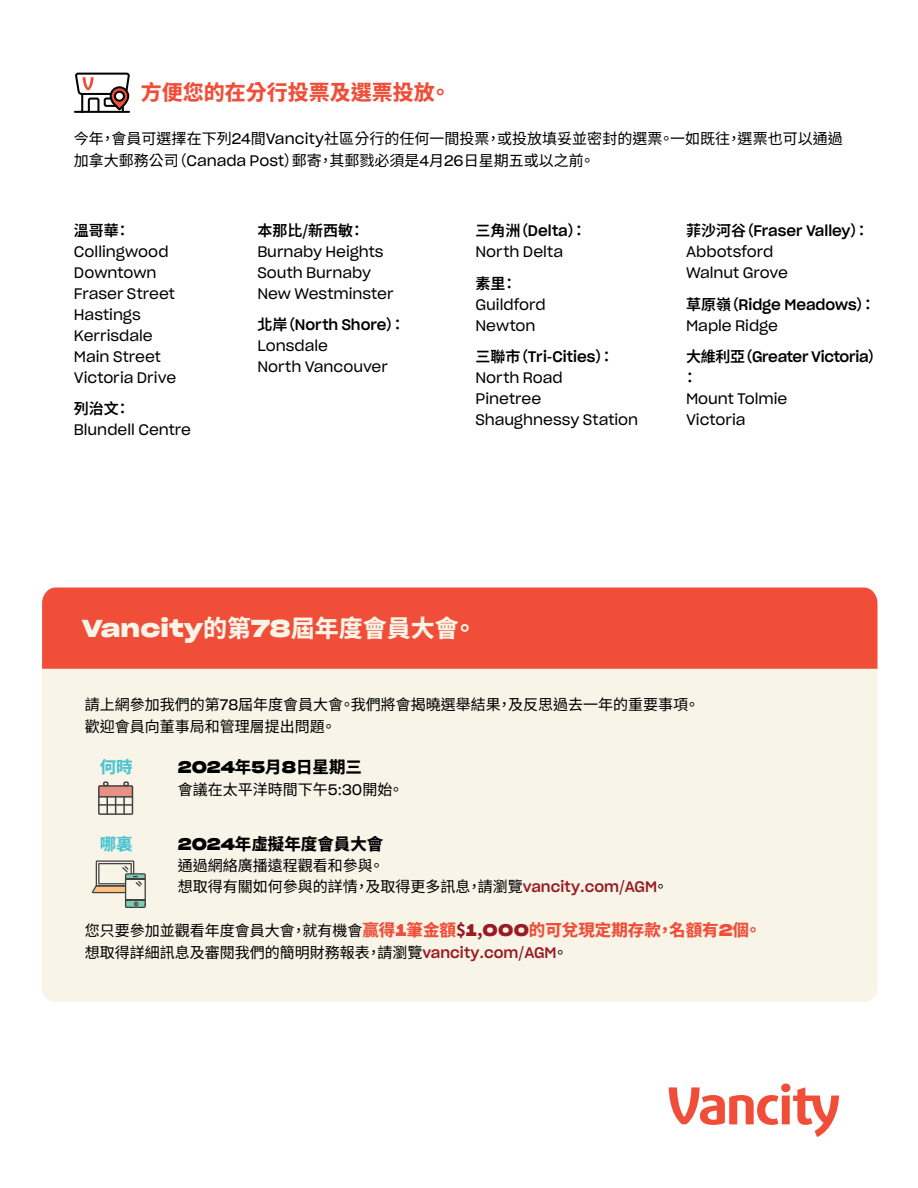
<style>
.page{position:relative;width:918px;height:1188px;background:#fff}
.page>*{position:absolute;margin:0;border:0;box-sizing:border-box;transform-origin:0 0}
.t1{font:800 24px "Noto Sans TC";color:#f8f4e7}
.t2{font:800 21px "Noto Sans TC";color:#f04e39}
.t3{font:800 16.5px "Noto Sans TC";color:#000}
.t4{font:16.5px "Sharp Grotesk Sm Bold 25";color:#000}
.t5{font:800 16.5px "Noto Sans TC";color:#4dc4d1}
.t6{font:15px/22.5px "Noto Sans TC";color:#000}
.t7{font:15px/21px "Sharp Grotesk Book 20";color:#000}
.t8{font:15px "Sharp Grotesk Medium 20";letter-spacing:-.005em;color:#000}
.t9{font:600 15px "Noto Sans TC";color:#000}
.t10{font:15px "Sharp Grotesk Medium 20";letter-spacing:-.025em;color:#000}
.s1{font-family:"Sharp Grotesk Book 20"}
.s2{font-family:"Noto Sans TC";font-weight:600}
.s3{font-family:"Sharp Grotesk Medium 20";font-weight:400}
.s4{font-family:"Sharp Grotesk Sm Bold 25";font-weight:400}
.s5{font-family:"Noto Sans TC";font-weight:800}
.s6{font-family:"Sharp Grotesk Medium 20";color:#991b23}
.s7{font-weight:600;color:#991b23}
.s8{font-weight:800;font-size:16.5px;color:#f04e39}
.s9{font-family:"Sharp Grotesk Sm Bold 25";font-size:16.5px;color:#f04e39}
.s10{font-weight:800;font-size:16.5px;color:#991b23}
.s11{font-family:"Sharp Grotesk Sm Bold 25";font-size:16.5px;color:#991b23}
</style>
<div class="page">
<div style="left:42px;top:590px;width:835px;height:412px;background:#f8f4e7;border-radius:14px"></div>
<div style="left:42px;top:588px;width:835px;height:81px;background:#f04e39"></div>
<svg style="left:669px;top:1084px;width:170px;height:53px"></svg>
<div style="left:99px;top:786px;width:33px;height:11px;background:#e69186"></div>
<div style="left:98px;top:785px;width:35px;height:30px;border:1px solid #414042"></div>
<svg style="left:103px;top:782px;width:6px;height:4px"></svg>
<svg style="left:123px;top:782px;width:6px;height:4px"></svg>
<hr style="left:99px;top:796px;width:33px;height:2px;background:#414042">
<hr style="left:99px;top:804px;width:33px;height:2px;background:#414042">
<svg style="left:107px;top:798px;width:1px;height:17px"></svg>
<svg style="left:115px;top:798px;width:1px;height:17px"></svg>
<svg style="left:123px;top:797px;width:2px;height:18px"></svg>
<svg style="left:92px;top:860px;width:54px;height:48px"></svg>
<svg style="left:74px;top:72px;width:56px;height:41px"></svg>
<h2 class="t2" style="left:141px;top:80px;width:311px">方便您的在分行投票及選票投放。</h2>
<p class="t6" style="left:74px;top:127px;width:770px">今年，會員可選擇在下列<span class="s1">24</span>間<span class="s1">Vancity</span>社區分行的任何一間投票，或投放填妥並密封的選票。一如既往，選票也可以通過加拿大郵務公司（<span class="s1">Canada Post</span>）郵寄，其郵戮必須是<span class="s1">4</span>月<span class="s1">26</span>日星期五或以之前。</p>
<p class="t9" style="left:74px;top:222px;width:58px">溫哥華：</p>
<p class="t7" style="left:74px;top:240px;width:104px">Collingwood<br>Downtown<br>Fraser Street<br>Hastings<br>Kerrisdale<br>Main Street<br>Victoria Drive</p>
<p class="t9" style="left:74px;top:401px;width:58px">列治文：</p>
<p class="t7" style="left:74px;top:419px;width:118px">Blundell Centre</p>
<p class="t9" style="left:257px;top:222px;width:109px">本那比/新西敏：</p>
<p class="t7" style="left:257px;top:240px;width:138px">Burnaby Heights<br>South Burnaby<br>New Westminster</p>
<p class="t8" style="left:257px;top:312px;width:149px"><span class="s2">北岸（</span>North Shore<span class="s2">）：</span></p>
<p class="t7" style="left:257px;top:335px;width:132px">Lonsdale<br>North Vancouver</p>
<p class="t9" style="left:475px;top:222px;width:113px">三角洲（<span class="s3">Delta</span>）：</p>
<p class="t7" style="left:475px;top:240px;width:89px">North Delta</p>
<p class="t9" style="left:475px;top:275px;width:43px">素里：</p>
<p class="t7" style="left:475px;top:293px;width:72px">Guildford<br>Newton</p>
<p class="t8" style="left:475px;top:344px;width:140px"><span class="s2">三聯市（</span>Tri<span class="s2">-</span>Cities<span class="s2">）：</span></p>
<p class="t7" style="left:475px;top:367px;width:164px">North Road<br>Pinetree<br>Shaughnessy Station</p>
<p class="t8" style="left:686px;top:218px;width:185px"><span class="s2">菲沙河谷（</span>Fraser Valley<span class="s2">）：</span></p>
<p class="t7" style="left:686px;top:240px;width:103px">Abbotsford<br>Walnut Grove</p>
<p class="t8" style="left:686px;top:292px;width:191px"><span class="s2">草原嶺（</span>Ridge Meadows<span class="s2">）：</span></p>
<p class="t7" style="left:686px;top:314px;width:94px">Maple Ridge</p>
<p class="t10" style="left:686px;top:344px;width:198px"><span class="s2">大維利亞（</span>Greater Victoria<span class="s2">）</span></p>
<p class="t9" style="left:682px;top:369px;width:16px">：</p>
<p class="t7" style="left:686px;top:388px;width:103px">Mount Tolmie<br>Victoria</p>
<h1 class="t1" style="left:82px;top:614px;width:396px"><span class="s4">Vancity</span>的第<span class="s4">78</span>屆年度會員大會。</h1>
<p class="t6" style="left:85px;top:693px;width:616px">請上網參加我們的第<span class="s1">78</span>屆年度會員大會。我們將會揭曉選舉結果，及反思過去一年的重要事項。歡迎會員向董事局和管理層提出問題。</p>
<p class="t5" style="left:100px;top:758px;width:34px">何時</p>
<p class="t4" style="left:178px;top:753px;width:186px">2024<span class="s5">年</span>5<span class="s5">月</span>8<span class="s5">日星期三</span></p>
<p class="t6" style="left:178px;top:779px;width:227px">會議在太平洋時間下午<span class="s1">5</span>:<span class="s1">30</span>開始。</p>
<p class="t5" style="left:100px;top:835px;width:34px">哪裏</p>
<p class="t3" style="left:178px;top:835px;width:207px"><span class="s4">2024</span>年虛擬年度會員大會</p>
<p class="t6" style="left:178px;top:856px;width:492px;line-height:21px">通過網絡廣播遠程觀看和參與。<br>想取得有關如何參與的詳情，及取得更多訊息，請瀏覽<span class="s6">vancity</span><span class="s7">.</span><span class="s6">com</span><span class="s7">/</span><span class="s6">AGM</span>。</p>
<p class="t6" style="left:85px;top:919px;width:678px">您只要參加並觀看年度會員大會，就有機會<span class="s8">贏得</span><span class="s9">1</span><span class="s8">筆金額</span><span class="s10">$</span><span class="s11">1</span><span class="s10">,</span><span class="s11">000</span><span class="s8">的可兌現定期存款，名額有</span><span class="s9">2</span><span class="s8">個。</span>想取得詳細訊息及審閱我們的簡明財務報表，請瀏覽<span class="s6">vancity</span><span class="s7">.</span><span class="s6">com</span><span class="s7">/</span><span class="s6">AGM</span>。</p>
</div>
